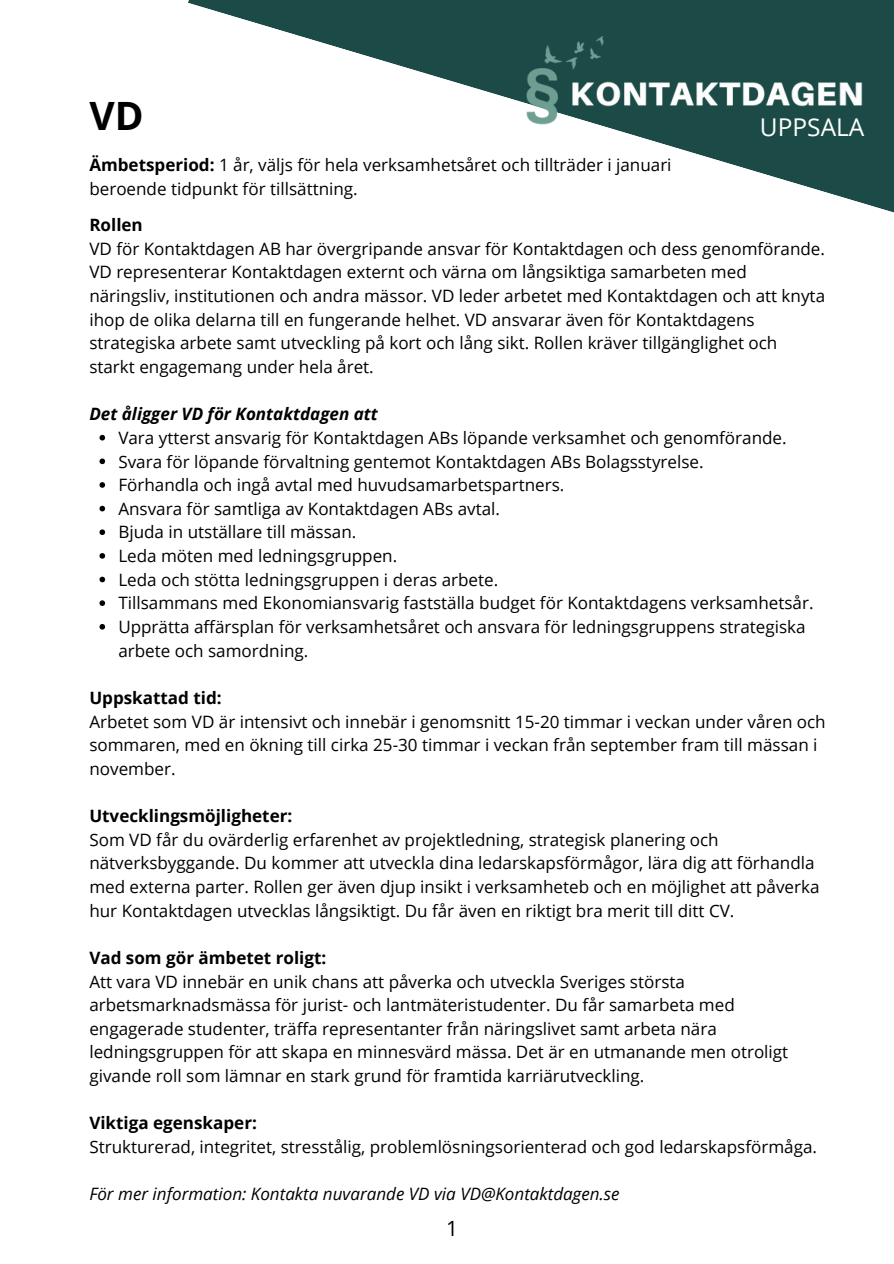
<style>
.page{position:relative;width:894px;height:1264px;background:#fff}
.page>*{position:absolute;margin:0;border:0;box-sizing:border-box;transform-origin:0 0}
.t1{font:700 39px "Open Sans";color:#000}
.t2{font:24.45px "Open Sans";color:#fff}
.t3{font:21px "Open Sans";color:#000}
.t4{font:17.1px/23.7px "Open Sans";color:#000}
.t5{font:700 17.1px "Open Sans";color:#000}
.t6{font:italic 17.1px "Open Sans";color:#000}
.t7{font:italic 700 17.1px "Open Sans";color:#000}
.s1{font-weight:700}
</style>
<div class="page">
<svg style="left:188px;top:0;width:705px;height:212px"></svg>
<img style="left:475px;top:37px;width:397px;height:105px">
<svg style="left:99px;top:435px;width:6px;height:5px"></svg>
<svg style="left:99px;top:458px;width:6px;height:6px"></svg>
<svg style="left:99px;top:482px;width:6px;height:6px"></svg>
<svg style="left:99px;top:506px;width:6px;height:5px"></svg>
<svg style="left:99px;top:529px;width:6px;height:6px"></svg>
<svg style="left:99px;top:553px;width:6px;height:5px"></svg>
<svg style="left:99px;top:576px;width:6px;height:6px"></svg>
<svg style="left:99px;top:600px;width:6px;height:6px"></svg>
<svg style="left:99px;top:624px;width:6px;height:5px"></svg>
<h1 class="t1" style="left:89px;top:88px;width:56px">VD</h1>
<p class="t4" style="left:89px;top:153px;width:583px"><span class="s1">Ämbetsperiod:</span> 1 år, väljs för hela verksamhetsåret och tillträder i januari beroende tidpunkt för tillsättning.</p>
<h2 class="t2" style="left:759px;top:110px;width:106px">UPPSALA</h2>
<p class="t5" style="left:89px;top:213px;width:55px">Rollen</p>
<p class="t4" style="left:89px;top:236px;width:737px">VD för Kontaktdagen AB har övergripande ansvar för Kontaktdagen och dess genomförande.<br>VD representerar Kontaktdagen externt och värna om långsiktiga samarbeten med näringsliv, institutionen och andra mässor. VD leder arbetet med Kontaktdagen och att knyta ihop de olika delarna till en fungerande helhet. VD ansvarar även för Kontaktdagens strategiska arbete samt utveckling på kort och lång sikt. Rollen kräver tillgänglighet och starkt engagemang under hela året.</p>
<p class="t7" style="left:89px;top:402px;width:290px">Det åligger VD för Kontaktdagen att</p>
<h3 class="t4" style="left:118px;top:425px;width:669px">Vara ytterst ansvarig för Kontaktdagen ABs löpande verksamhet och genomförande.</h3>
<p class="t4" style="left:118px;top:449px;width:586px">Svara för löpande förvaltning gentemot Kontaktdagen ABs Bolagsstyrelse.</p>
<p class="t4" style="left:118px;top:472px;width:447px">Förhandla och ingå avtal med huvudsamarbetspartners.</p>
<p class="t4" style="left:118px;top:496px;width:383px">Ansvara för samtliga av Kontaktdagen ABs avtal.</p>
<p class="t4" style="left:118px;top:520px;width:239px">Bjuda in utställare till mässan.</p>
<p class="t4" style="left:118px;top:543px;width:280px">Leda möten med ledningsgruppen.</p>
<p class="t4" style="left:118px;top:567px;width:381px">Leda och stötta ledningsgruppen i deras arbete.</p>
<p class="t4" style="left:118px;top:591px;width:696px">Tillsammans med Ekonomiansvarig fastställa budget för Kontaktdagens verksamhetsår.</p>
<p class="t4" style="left:118px;top:614px;width:688px">Upprätta affärsplan för verksamhetsåret och ansvara för ledningsgruppens strategiska arbete och samordning.</p>
<p class="t5" style="left:89px;top:685px;width:134px">Uppskattad tid:</p>
<p class="t4" style="left:89px;top:709px;width:737px">Arbetet som VD är intensivt och innebär i genomsnitt 15-20 timmar i veckan under våren och sommaren, med en ökning till cirka 25-30 timmar i veckan från september fram till mässan i november.</p>
<p class="t5" style="left:89px;top:803px;width:204px">Utvecklingsmöjligheter:</p>
<p class="t4" style="left:89px;top:827px;width:731px">Som VD får du ovärderlig erfarenhet av projektledning, strategisk planering och nätverksbyggande. Du kommer att utveckla dina ledarskapsförmågor, lära dig att förhandla med externa parter. Rollen ger även djup insikt i verksamheteb och en möjlighet att påverka hur Kontaktdagen utvecklas långsiktigt. Du får även en riktigt bra merit till ditt CV.</p>
<p class="t5" style="left:89px;top:945px;width:238px">Vad som gör ämbetet roligt:</p>
<p class="t4" style="left:89px;top:969px;width:700px">Att vara VD innebär en unik chans att påverka och utveckla Sveriges största arbetsmarknadsmässa för jurist- och lantmäteristudenter. Du får samarbeta med engagerade studenter, träffa representanter från näringslivet samt arbeta nära ledningsgruppen för att skapa en minnesvärd mässa. Det är en utmanande men otroligt givande roll som lämnar en stark grund för framtida karriärutveckling.</p>
<p class="t5" style="left:89px;top:1111px;width:169px">Viktiga egenskaper:</p>
<p class="t4" style="left:89px;top:1134px;width:729px">Strukturerad, integritet, stresstålig, problemlösningsorienterad och god ledarskapsförmåga.</p>
<p class="t6" style="left:89px;top:1181px;width:531px">För mer information: Kontakta nuvarande VD via VD@Kontaktdagen.se</p>
<p class="t3" style="left:446px;top:1213px;width:13px">1</p>
</div>
